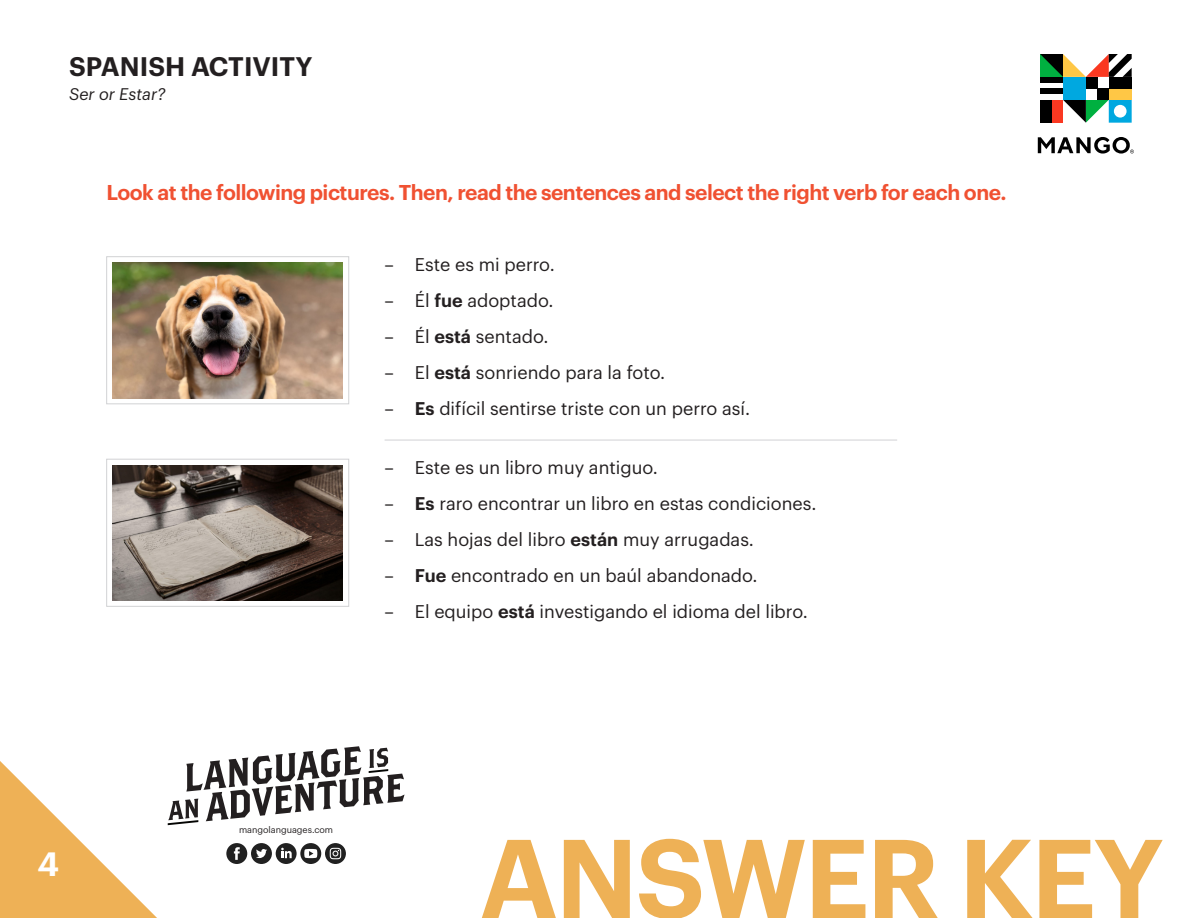
<style>
.page{position:relative;width:1188px;height:918px;background:#fff}
.page>*{position:absolute;margin:0;border:0;box-sizing:border-box;transform-origin:0 0}
.t1{font:600 109.2px "Graphik LCG";letter-spacing:-.025em;color:#eeb156}
.t2{font:600 33px "Graphik LCG";color:#fff}
.t3{font:600 26.25px "Graphik LCG";color:#231f20}
.t4{font:600 21px "Graphik LCG";letter-spacing:-.025em;color:#f05132}
.t5{font:18px "Graphik LCG";color:#231f20}
.t6{font:italic 16.5px "Graphik LCG";color:#231f20}
.t7{font:9px "Graphik LCG";color:#231f20}
.s1{font-weight:600}
</style>
<div class="page">
<svg style="left:168px;top:746px;width:237px;height:79px"></svg>
<div style="left:300px;top:843px;width:21px;height:21px;background:#212121;border-radius:10px"></div>
<svg style="left:304px;top:849px;width:13px;height:9px"></svg>
<div style="left:251px;top:843px;width:21px;height:21px;background:#212121;border-radius:10px"></div>
<svg style="left:256px;top:849px;width:11px;height:9px"></svg>
<div style="left:276px;top:843px;width:21px;height:21px;background:#212121;border-radius:10px"></div>
<svg style="left:281px;top:848px;width:11px;height:10px"></svg>
<div style="left:226px;top:843px;width:21px;height:21px;background:#212121;border-radius:10px"></div>
<svg style="left:234px;top:847px;width:6px;height:13px"></svg>
<svg style="left:325px;top:843px;width:21px;height:21px"></svg>
<svg style="left:330px;top:848px;width:11px;height:11px"></svg>
<svg style="left:0;top:761px;width:157px;height:157px"></svg>
<svg style="left:1038px;top:137px;width:96px;height:17px"></svg>
<div style="left:1063px;top:77px;width:23px;height:23px;background:#00a8e0"></div>
<div style="left:1097px;top:88px;width:12px;height:12px;background:#000"></div>
<div style="left:1040px;top:77px;width:23px;height:6px;background:#000"></div>
<div style="left:1040px;top:88px;width:23px;height:6px;background:#000"></div>
<svg style="left:1063px;top:100px;width:69px;height:23px"></svg>
<div style="left:1086px;top:77px;width:11px;height:11px;background:#000"></div>
<div style="left:1040px;top:100px;width:23px;height:23px;background:#fa3821"></div>
<div style="left:1040px;top:100px;width:12px;height:23px;background:#000"></div>
<div style="left:1109px;top:77px;width:23px;height:23px;background:#ffc745"></div>
<div style="left:1109px;top:77px;width:23px;height:11px;background:#000"></div>
<svg style="left:1040px;top:54px;width:92px;height:23px"></svg>
<img style="left:112px;top:263px;width:231px;height:135px">
<img style="left:112px;top:465px;width:231px;height:136px">
<div style="left:106px;top:256px;width:243px;height:148px;border:1px solid #d1d2d4"></div>
<div style="left:106px;top:459px;width:243px;height:148px;border:1px solid #d1d2d4"></div>
<hr style="left:385px;top:440px;width:512px;height:1px;background:#d1d2d4">
<p class="t3" style="left:69px;top:46px;width:245px">SPANISH ACTIVITY</p>
<p class="t6" style="left:69px;top:82px;width:98px">Ser or Estar?</p>
<p class="t4" style="left:106px;top:176px;width:902px">Look at the following pictures. Then, read the sentences and select the right verb for each one.</p>
<p class="t5" style="left:385px;top:251px;width:11px">–</p>
<p class="t5" style="left:385px;top:287px;width:11px">–</p>
<p class="t5" style="left:385px;top:323px;width:11px">–</p>
<p class="t5" style="left:385px;top:359px;width:11px">–</p>
<p class="t5" style="left:385px;top:395px;width:11px">–</p>
<p class="t5" style="left:385px;top:454px;width:11px">–</p>
<p class="t5" style="left:385px;top:490px;width:11px">–</p>
<p class="t5" style="left:385px;top:526px;width:11px">–</p>
<p class="t5" style="left:385px;top:562px;width:11px">–</p>
<p class="t5" style="left:385px;top:598px;width:11px">–</p>
<p class="t5" style="left:415px;top:251px;width:141px">Este es mi perro.</p>
<p class="t5" style="left:415px;top:287px;width:140px">Él <span class="s1">fue</span> adoptado.</p>
<p class="t5" style="left:415px;top:323px;width:135px">Él <span class="s1">está</span> sentado.</p>
<p class="t5" style="left:415px;top:359px;width:252px">El <span class="s1">está</span> sonriendo para la foto.</p>
<p class="t5" style="left:415px;top:395px;width:337px"><span class="s1">Es</span> difícil sentirse triste con un perro así.</p>
<p class="t5" style="left:415px;top:454px;width:245px">Este es un libro muy antiguo.</p>
<p class="t5" style="left:415px;top:490px;width:403px"><span class="s1">Es</span> raro encontrar un libro en estas condiciones.</p>
<p class="t5" style="left:415px;top:526px;width:341px">Las hojas del libro <span class="s1">están</span> muy arrugadas.</p>
<p class="t5" style="left:415px;top:562px;width:344px"><span class="s1">Fue</span> encontrado en un baúl abandonado.</p>
<p class="t5" style="left:415px;top:598px;width:395px">El equipo <span class="s1">está</span> investigando el idioma del libro.</p>
<p class="t2" style="left:37px;top:839px;width:23px">4</p>
<p class="t7" style="left:239px;top:823px;width:96px">mangolanguages.com</p>
<p class="t1" style="left:480px;top:795px;width:686px">ANSWER KEY</p>
</div>
